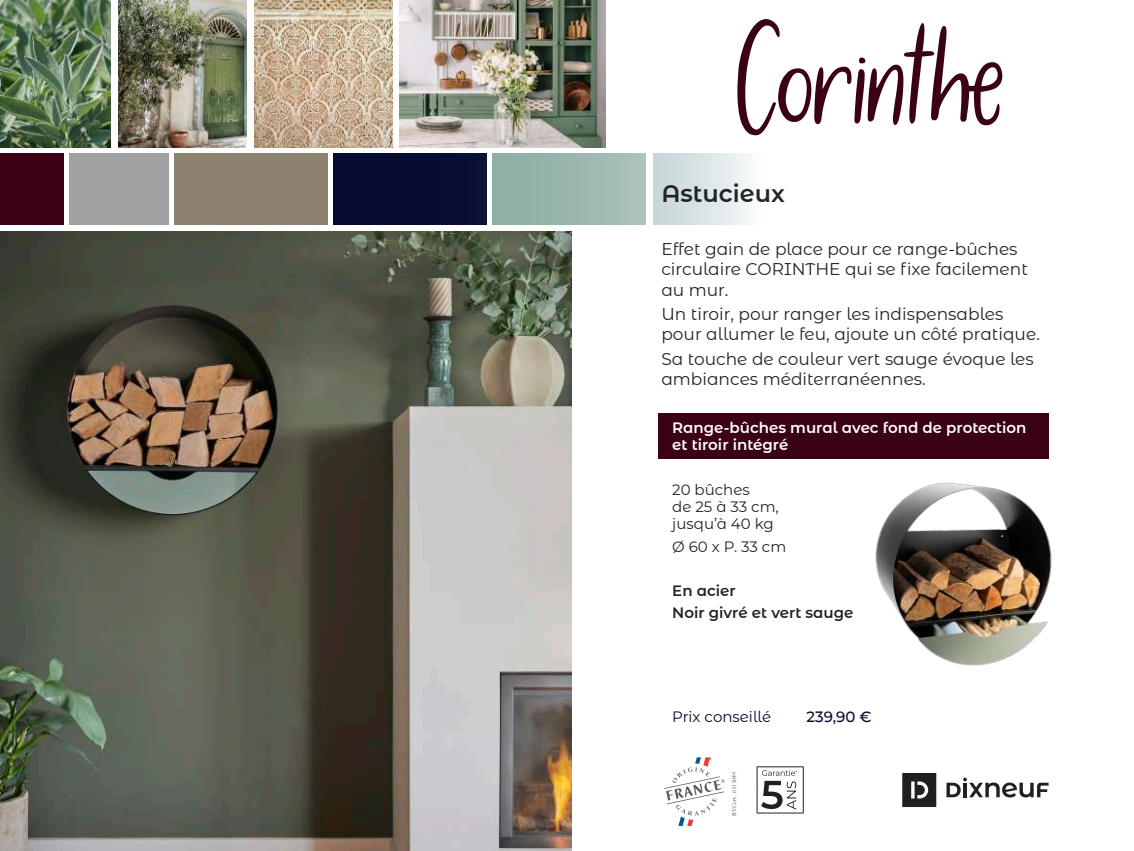
<style>
.page{position:relative;width:1134px;height:851px;background:#fff}
.page>*{position:absolute;margin:0;border:0;box-sizing:border-box;transform-origin:0 0}
.t1{font:140px "KG Lovin On Me";color:#3a0117}
.t2{font:600 24px "Dixneuf";color:#232428}
.t3{font:17px/20.4px "Dixneuf";color:#232428}
.t4{font:600 15px/17px "Dixneuf";color:#fff}
.t5{font:15px/17px "Dixneuf";color:#232428}
.t6{font:600 15px/21px "Dixneuf";color:#232428}
.t7{font:15px "Dixneuf";color:#060b31}
.t8{font:500 15px "Dixneuf";color:#060b31}
.t9{font:6.8px "Perpetua";color:#5a5a5d}
</style>
<div class="page">
<div style="left:658px;top:414px;width:390px;height:45px;background:#3a0117"></div>
<img style="left:0;top:232px;width:572px;height:618px">
<svg style="left:664px;top:757px;width:61px;height:68px"></svg>
<svg style="left:756px;top:766px;width:48px;height:47px"></svg>
<img style="left:875px;top:482px;width:177px;height:184px">
<img style="left:0;top:0;width:110px;height:148px">
<img style="left:118px;top:0;width:129px;height:148px">
<img style="left:399px;top:0;width:206px;height:148px">
<img style="left:255px;top:0;width:137px;height:148px">
<svg style="left:946px;top:777px;width:102px;height:20px"></svg>
<svg style="left:902px;top:773px;width:34px;height:33px"></svg>
<svg style="left:0;top:153px;width:749px;height:72px;background:#7d7e83"></svg>
<h1 class="t1" style="left:736px;top:-7px;width:269px">Corinthe</h1>
<h2 class="t2" style="left:661px;top:177px;width:125px">Astucieux</h2>
<p class="t3" style="left:661px;top:238px;width:368px">Effet gain de place pour ce range-bûches circulaire CORINTHE qui se fixe facilement au mur.</p>
<p class="t3" style="left:661px;top:303px;width:380px">Un tiroir, pour ranger les indispensables pour allumer le feu, ajoute un côté pratique.</p>
<p class="t3" style="left:661px;top:348px;width:374px">Sa touche de couleur vert sauge évoque les ambiances méditerranéennes.</p>
<p class="t4" style="left:672px;top:419px;width:356px">Range-bûches mural avec fond de protection et tiroir intégré</p>
<p class="t5" style="left:672px;top:481px;width:108px">20 bûches<br>de 25 à 33 cm, jusqu’à 40 kg</p>
<p class="t5" style="left:672px;top:538px;width:116px">Ø 60 x P. 33 cm</p>
<p class="t6" style="left:672px;top:580px;width:183px">En acier<br>Noir givré et vert sauge</p>
<p class="t7" style="left:672px;top:706px;width:100px">Prix conseillé</p>
<p class="t8" style="left:806px;top:706px;width:67px">239,90 €</p>
<p class="t9" style="left:730px;top:815px;width:46px;rotate:-90deg">BVCert. 6313049</p>
</div>
